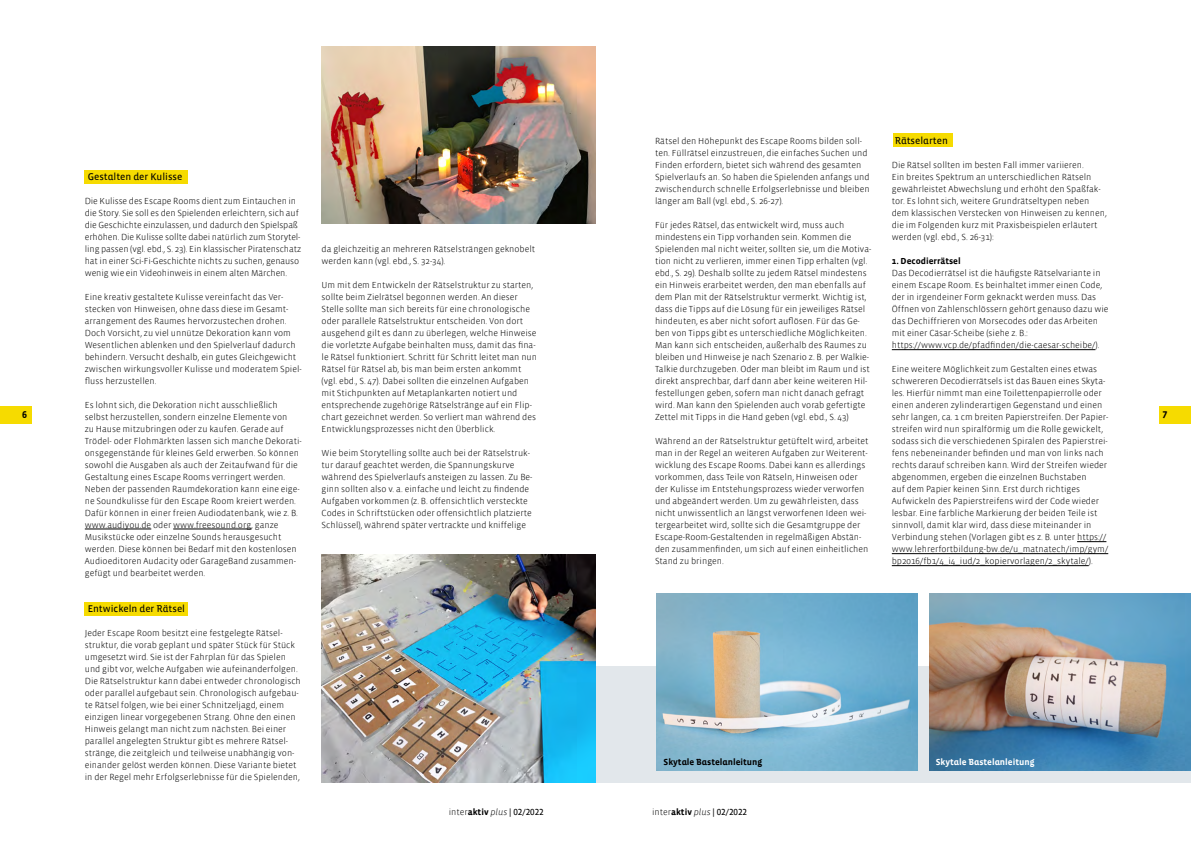
<style>
.page{position:relative;width:1191px;height:842px;background:#fff}
.page>*{position:absolute;margin:0;border:0;box-sizing:border-box;transform-origin:0 0}
.t1{font:10px "Vista Sans Alt Reg";color:#000}
.t2{font:700 10px "Vista Sans Alt";color:#000}
.t3{font:300 9px/12px "Vista Sans";color:#000}
.t4{font:9px "Vista Sans Alt Reg";color:#000}
.t5{font:700 9px "Vista Sans Alt";color:#000}
.t6{font:700 9px "Vista Sans Alt";color:#fff}
.t7{font:700 9px "Vista Sans";color:#000}
.s1{font-family:"Vista Sans";font-weight:300}
.s2{font-family:"Vista Sans";font-weight:700}
.s3{font-family:"Vista Sans Alt Light Ita"}
</style>
<div class="page">
<div style="left:85px;top:170px;width:103px;height:14px;background:#f6db00"></div>
<div style="left:85px;top:602px;width:103px;height:14px;background:#f6db00"></div>
<div style="left:595px;top:666px;width:596px;height:116px;background:#e2e7eb"></div>
<div style="left:0;top:406px;width:31px;height:18px;background:#f6db00"></div>
<hr style="left:85px;top:529px;width:66px;height:1px;background:#000">
<hr style="left:173px;top:529px;width:78px;height:1px;background:#000">
<div style="left:1159px;top:406px;width:32px;height:18px;background:#f6db00"></div>
<img style="left:321px;top:47px;width:274px;height:177px">
<img style="left:321px;top:555px;width:274px;height:227px">
<div style="left:893px;top:134px;width:60px;height:13px;background:#f6db00"></div>
<hr style="left:891px;top:565px;width:197px;height:1px;background:#000">
<hr style="left:891px;top:553px;width:217px;height:1px;background:#000">
<svg style="left:1077px;top:541px;width:29px;height:1px"></svg>
<hr style="left:891px;top:349px;width:204px;height:1px;background:#000">
<img style="left:656px;top:593px;width:262px;height:178px">
<img style="left:929px;top:593px;width:262px;height:178px">
<p class="t2" style="left:22px;top:409px;width:6px">6</p>
<p class="t1" style="left:88px;top:172px;width:96px">Gestalten der Kulisse</p>
<p class="t3" style="left:85px;top:195px;width:218px">Die Kulisse des Escape Rooms dient zum Eintauchen in die Story. Sie soll es den Spielenden erleichtern, sich auf die Geschichte einzulassen, und dadurch den Spielspaß erhöhen. Die Kulisse sollte dabei natürlich zum Storytel&shy;ling passen (vgl. ebd., S. 23). Ein klassischer Piratenschatz hat in einer Sci-Fi-Geschichte nichts zu suchen, genauso wenig wie ein Videohinweis in einem alten Märchen.</p>
<p class="t3" style="left:85px;top:291px;width:218px">Eine kreativ gestaltete Kulisse vereinfacht das Ver&shy;stecken von Hinweisen, ohne dass diese im Gesamt&shy;arrangement des Raumes hervorzustechen drohen.<br>Doch Vorsicht, zu viel unnütze Dekoration kann vom Wesentlichen ablenken und den Spielverlauf dadurch behindern. Versucht deshalb, ein gutes Gleichgewicht zwischen wirkungsvoller Kulisse und moderatem Spiel&shy;fluss herzustellen.</p>
<p class="t3" style="left:85px;top:399px;width:218px">Es lohnt sich, die Dekoration nicht ausschließlich selbst herzustellen, sondern einzelne Elemente von<br>zu Hause mitzubringen oder zu kaufen. Gerade auf Trödel- oder Flohmärkten lassen sich manche Dekorati&shy;onsgegenstände für kleines Geld erwerben. So können sowohl die Ausgaben als auch der Zeitaufwand für die Gestaltung eines Escape Rooms verringert werden.<br>Neben der passenden Raumdekoration kann eine eige&shy;ne Soundkulisse für den Escape Room kreiert werden.<br>Dafür können in einer freien Audiodatenbank, wie z. B. www.audiyou.de oder www.freesound.org, ganze Musikstücke oder einzelne Sounds herausgesucht werden. Diese können bei Bedarf mit den kostenlosen Audioeditoren Audacity oder GarageBand zusammen&shy;gefügt und bearbeitet werden.</p>
<p class="t1" style="left:88px;top:604px;width:99px">Entwickeln der Rätsel</p>
<p class="t3" style="left:85px;top:627px;width:217px">Jeder Escape Room besitzt eine festgelegte Rätsel&shy;struktur, die vorab geplant und später Stück für Stück umgesetzt wird. Sie ist der Fahrplan für das Spielen und gibt vor, welche Aufgaben wie aufeinanderfolgen.<br>Die Rätselstruktur kann dabei entweder chronologisch oder parallel aufgebaut sein. Chronologisch aufgebau&shy;te Rätsel folgen, wie bei einer Schnitzeljagd, einem einzigen linear vorgegebenen Strang. Ohne den einen Hinweis gelangt man nicht zum nächsten. Bei einer parallel angelegten Struktur gibt es mehrere Rätsel&shy;stränge, die zeitgleich und teilweise unabhängig von&shy;einander gelöst werden können. Diese Variante bietet in der Regel mehr Erfolgserlebnisse für die Spielenden,</p>
<p class="t3" style="left:321px;top:243px;width:215px">da gleichzeitig an mehreren Rätselsträngen geknobelt werden kann (vgl. ebd., S. 32-34).</p>
<p class="t3" style="left:321px;top:279px;width:217px">Um mit dem Entwickeln der Rätselstruktur zu starten, sollte beim Zielrätsel begonnen werden. An dieser Stelle sollte man sich bereits für eine chronologische oder parallele Rätselstruktur entscheiden. Von dort ausgehend gilt es dann zu überlegen, welche Hinweise die vorletzte Aufgabe beinhalten muss, damit das fina&shy;le Rätsel funktioniert. Schritt für Schritt leitet man nun Rätsel für Rätsel ab, bis man beim ersten ankommt (vgl. ebd., S. 47). Dabei sollten die einzelnen Aufgaben mit Stichpunkten auf Metaplankarten notiert und entsprechende zugehörige Rätselstränge auf ein Flip&shy;chart gezeichnet werden. So verliert man während des Entwicklungsprozesses nicht den Überblick.</p>
<p class="t3" style="left:321px;top:447px;width:212px">Wie beim Storytelling sollte auch bei der Rätselstruk&shy;tur darauf geachtet werden, die Spannungskurve während des Spielverlaufs ansteigen zu lassen. Zu Be&shy;ginn sollten also v. a. einfache und leicht zu findende Aufgaben vorkommen (z. B. offensichtlich versteckte Codes in Schriftstücken oder offensichtlich platzierte Schlüssel), während später vertrackte und kniffelige</p>
<p class="t3" style="left:655px;top:135px;width:216px">Rätsel den Höhepunkt des Escape Rooms bilden soll&shy;ten. Füllrätsel einzustreuen, die einfaches Suchen und Finden erfordern, bietet sich während des gesamten Spielverlaufs an. So haben die Spielenden anfangs und zwischendurch schnelle Erfolgserlebnisse und bleiben länger am Ball (vgl. ebd., S. 26-27).</p>
<p class="t3" style="left:655px;top:219px;width:218px">Für jedes Rätsel, das entwickelt wird, muss auch mindestens ein Tipp vorhanden sein. Kommen die Spielenden mal nicht weiter, sollten sie, um die Motiva&shy;tion nicht zu verlieren, immer einen Tipp erhalten (vgl. ebd., S. 29). Deshalb sollte zu jedem Rätsel mindestens ein Hinweis erarbeitet werden, den man ebenfalls auf dem Plan mit der Rätselstruktur vermerkt. Wichtig ist, dass die Tipps auf die Lösung für ein jeweiliges Rätsel hindeuten, es aber nicht sofort auflösen. Für das Ge&shy;ben von Tipps gibt es unterschiedliche Möglichkeiten.<br>Man kann sich entscheiden, außerhalb des Raumes zu bleiben und Hinweise je nach Szenario z. B. per Walkie-Talkie durchzugeben. Oder man bleibt im Raum und ist direkt ansprechbar, darf dann aber keine weiteren Hil&shy;festellungen geben, sofern man nicht danach gefragt wird. Man kann den Spielenden auch vorab gefertigte Zettel mit Tipps in die Hand geben (vgl. ebd., S. 43)</p>
<p class="t3" style="left:655px;top:435px;width:215px">Während an der Rätselstruktur getüftelt wird, arbeitet man in der Regel an weiteren Aufgaben zur Weiterent&shy;wicklung des Escape Rooms. Dabei kann es allerdings vorkommen, dass Teile von Rätseln, Hinweisen oder der Kulisse im Entstehungsprozess wieder verworfen und abgeändert werden. Um zu gewährleisten, dass nicht unwissentlich an längst verworfenen Ideen wei&shy;tergearbeitet wird, sollte sich die Gesamtgruppe der Escape-Room-Gestaltenden in regelmäßigen Abstän&shy;den zusammenfinden, um sich auf einen einheitlichen Stand zu bringen.</p>
<p class="t1" style="left:894px;top:136px;width:55px">Rätselarten</p>
<p class="t3" style="left:891px;top:159px;width:216px">Die Rätsel sollten im besten Fall immer variieren.<br>Ein breites Spektrum an unterschiedlichen Rätseln gewährleistet Abwechslung und erhöht den Spaßfak&shy;tor. Es lohnt sich, weitere Grundrätseltypen neben dem klassischen Verstecken von Hinweisen zu kennen, die im Folgenden kurz mit Praxisbeispielen erläutert werden (vgl. ebd., S. 26-31):</p>
<p class="t7" style="left:891px;top:256px;width:70px">1. Decodierrätsel</p>
<p class="t3" style="left:891px;top:267px;width:218px">Das Decodierrätsel ist die häufigste Rätselvariante in einem Escape Room. Es beinhaltet immer einen Code, der in irgendeiner Form geknackt werden muss. Das Öffnen von Zahlenschlössern gehört genauso dazu wie das Dechiffrieren von Morsecodes oder das Arbeiten mit einer Cäsar-Scheibe (siehe z. B.: https://www.vcp.de/pfadfinden/die-caesar-scheibe/).</p>
<p class="t3" style="left:891px;top:363px;width:218px">Eine weitere Möglichkeit zum Gestalten eines etwas schwereren Decodierrätsels ist das Bauen eines Skyta&shy;les. Hierfür nimmt man eine Toilettenpapierrolle oder einen anderen zylinderartigen Gegenstand und einen sehr langen, ca. 1 cm breiten Papierstreifen. Der Papier&shy;streifen wird nun spiralförmig um die Rolle gewickelt, sodass sich die verschiedenen Spiralen des Papierstrei&shy;fens nebeneinander befinden und man von links nach rechts darauf schreiben kann. Wird der Streifen wieder abgenommen, ergeben die einzelnen Buchstaben<br>auf dem Papier keinen Sinn. Erst durch richtiges Aufwickeln des Papierstreifens wird der Code wieder lesbar. Eine farbliche Markierung der beiden Teile ist sinnvoll, damit klar wird, dass diese miteinander in Verbindung stehen (Vorlagen gibt es z. B. unter https:// www.lehrerfortbildung-bw.de/u_matnatech/imp/gym/ bp2016/fb1/4_i4_iud/2_kopiervorlagen/2_skytale/).</p>
<p class="t5" style="left:663px;top:757px;width:100px">Skytale Bastelanleitung</p>
<p class="t6" style="left:935px;top:757px;width:100px">Skytale Bastelanleitung</p>
<p class="t4" style="left:449px;top:807px;width:96px"><span class="s1">inter</span><span class="s2">aktiv</span> <span class="s3">plus</span> | 02/2022</p>
<p class="t4" style="left:652px;top:807px;width:96px"><span class="s1">inter</span><span class="s2">aktiv</span> <span class="s3">plus</span> | 02/2022</p>
<p class="t2" style="left:1162px;top:409px;width:6px">7</p>
</div>
